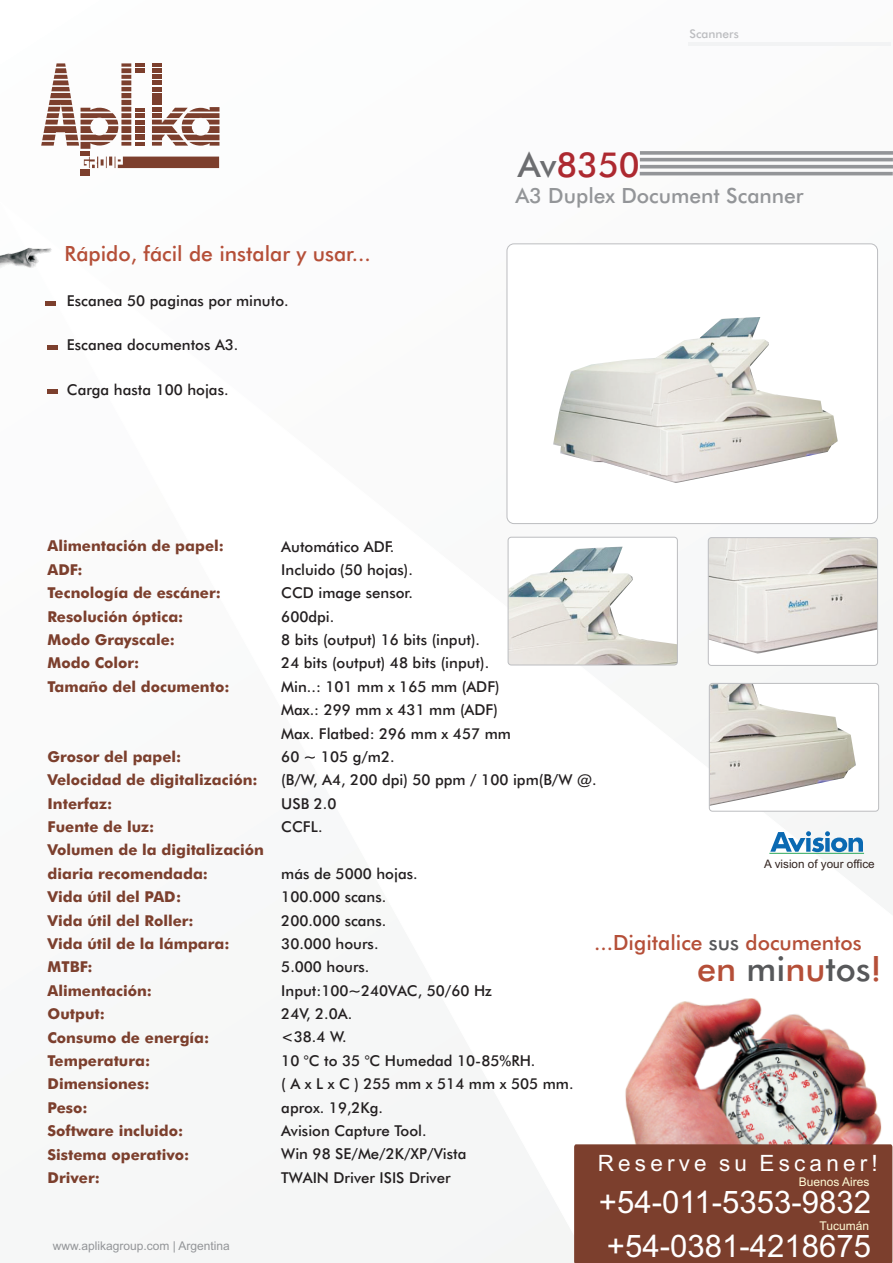
<style>
.page{position:relative;width:893px;height:1263px;background:#fff}
.page>*{position:absolute;margin:0;border:0;box-sizing:border-box;transform-origin:0 0}
.t1{font:500 34.5px "Futura BT";color:#ad2930}
.t2{font:500 34.2px "Futura BT";color:#b54f38}
.t3{font:31.2px "Arial";color:#fff}
.t4{font:22.5px "Arial";letter-spacing:.185em;color:#fff}
.t5{font:500 21px "Futura BT";color:#b54f38}
.t6{font:500 21px "Futura BT";color:#939598}
.t7{font:500 15px/23.4px "Futura BT";color:#231f20}
.t8{font:500 15px/23.4px "Futura BT";color:#7c3f2d}
.t9{font:12px "Arial";color:#939598}
.t10{font:12px "Arial";color:#fffbd6}
.t11{font:500 12px "Futura BT";color:#bcbdc0}
.t12{font:11.7px "Arial";color:#322420}
.s1{color:#6c6d70}
.s2{color:#57585a}
</style>
<div class="page">
<svg style="left:433px;top:243px;width:460px;height:1020px"></svg>
<img style="left:589px;top:962px;width:304px;height:236px">
<hr style="left:152px;top:63px;width:10px;height:4px;background:#7c3f2d">
<div style="left:152px;top:68px;width:10px;height:5px;background:#7c3f2d"></div>
<hr style="left:152px;top:75px;width:10px;height:4px;background:#7c3f2d">
<div style="left:152px;top:80px;width:10px;height:5px;background:#7c3f2d"></div>
<hr style="left:152px;top:87px;width:10px;height:4px;background:#7c3f2d">
<div style="left:152px;top:93px;width:10px;height:5px;background:#7c3f2d"></div>
<div style="left:152px;top:100px;width:10px;height:5px;background:#7c3f2d"></div>
<svg style="left:152px;top:107px;width:67px;height:39px"></svg>
<hr style="left:135px;top:63px;width:10px;height:4px;background:#7c3f2d">
<div style="left:135px;top:68px;width:10px;height:5px;background:#7c3f2d"></div>
<hr style="left:135px;top:108px;width:10px;height:4px;background:#7c3f2d">
<div style="left:135px;top:113px;width:10px;height:5px;background:#7c3f2d"></div>
<div style="left:135px;top:120px;width:10px;height:5px;background:#7c3f2d"></div>
<div style="left:135px;top:126px;width:10px;height:7px;background:#7c3f2d"></div>
<div style="left:135px;top:135px;width:10px;height:5px;background:#7c3f2d"></div>
<hr style="left:135px;top:142px;width:10px;height:4px;background:#7c3f2d">
<div style="left:81px;top:169px;width:9px;height:7px;background:#7c3f2d"></div>
<div style="left:81px;top:151px;width:9px;height:5px;background:#7c3f2d"></div>
<svg style="left:84px;top:157px;width:135px;height:11px"></svg>
<svg style="left:41px;top:63px;width:90px;height:86px"></svg>
<svg style="left:640px;top:151px;width:253px;height:24px"></svg>
<div style="left:45px;top:301px;width:11px;height:5px;background:#7c3f2d"></div>
<div style="left:47px;top:345px;width:11px;height:5px;background:#7c3f2d"></div>
<div style="left:47px;top:389px;width:11px;height:5px;background:#7c3f2d"></div>
<div style="left:508px;top:537px;width:169px;height:128px;background:#fff;border-radius:3px"></div>
<img style="left:508px;top:546px;width:168px;height:119px">
<div style="left:508px;top:537px;width:170px;height:128px;border:1px solid #bcbdc0;border-radius:3px"></div>
<div style="left:708px;top:538px;width:170px;height:127px;background:#fff;border-radius:3px"></div>
<img style="left:710px;top:539px;width:166px;height:115px">
<div style="left:708px;top:537px;width:170px;height:129px;border:1px solid #bcbdc0;border-radius:3px"></div>
<div style="left:709px;top:683px;width:170px;height:128px;background:#fff;border-radius:3px"></div>
<img style="left:709px;top:683px;width:147px;height:123px">
<div style="left:709px;top:683px;width:170px;height:129px;border:1px solid #bcbdc0;border-radius:3px"></div>
<img style="left:0;top:247px;width:52px;height:21px">
<svg style="left:770px;top:831px;width:93px;height:21px"></svg>
<hr style="left:769px;top:853px;width:95px;height:1px;background:#39ad65">
<hr style="left:689px;top:42px;width:202px;height:4px;background:#f2f3f4">
<img style="left:553px;top:317px;width:285px;height:166px">
<div style="left:574px;top:1144px;width:318px;height:119px;background:#7c3f2d"></div>
<p class="t11" style="left:689px;top:29px;width:51px">Scanners</p>
<h3 class="t5" style="left:65px;top:245px;width:308px">Rápido, fácil de instalar y usar...</h3>
<p class="t7" style="left:67px;top:290px;width:223px">Escanea 50 paginas por minuto.</p>
<p class="t7" style="left:67px;top:335px;width:173px">Escanea documentos A3.</p>
<p class="t7" style="left:67px;top:379px;width:163px">Carga hasta 100 hojas.</p>
<h1 class="t1" style="left:518px;top:150px;width:123px"><span class="s1">Av</span>8350</h1>
<h3 class="t6" style="left:515px;top:187px;width:290px">A3 Duplex Document Scanner</h3>
<p class="t8" style="left:48px;top:536px;width:183px">Alimentación de papel:<br>ADF:<br>Tecnología de escáner:<br>Resolución óptica:<br>Modo Grayscale:<br>Modo Color:<br>Tamaño del documento:</p>
<p class="t8" style="left:48px;top:746px;width:218px">Grosor del papel:<br>Velocidad de digitalización:<br>Interfaz:<br>Fuente de luz:<br>Volumen de la digitalización diaria recomendada:<br>Vida útil del PAD:<br>Vida útil del Roller:<br>Vida útil de la lámpara:<br>MTBF:<br>Alimentación:<br>Output:<br>Consumo de energía:<br>Temperatura:<br>Dimensiones:<br>Peso:<br>Software incluido:<br>Sistema operativo:<br>Driver:</p>
<p class="t9" style="left:53px;top:1241px;width:179px">www.aplikagroup.com | Argentina</p>
<p class="t7" style="left:281px;top:536px;width:317px">Automático ADF.<br>Incluido (50 hojas).<br>CCD image sensor.<br>600dpi.<br>8 bits (output) 16 bits (input).<br>24 bits (output) 48 bits (input).<br>Min..: 101 mm x 165 mm (ADF)<br>Max.: 299 mm x 431 mm (ADF)<br>Max. Flatbed: 296 mm x 457 mm<br>60 ~ 105 g/m2.<br>(B/W, A4, 200 dpi) 50 ppm / 100 ipm(B/W @.<br>USB 2.0<br>CCFL.</p>
<p class="t7" style="left:281px;top:863px;width:294px">más de 5000 hojas.<br>100.000 scans.<br>200.000 scans.<br>30.000 hours.<br>5.000 hours.<br>Input:100~240VAC, 50/60 Hz<br>24V, 2.0A.<br>&lt;38.4 W.<br>10 °C to 35 °C Humedad 10-85%RH.<br>( A x L x C ) 255 mm x 514 mm x 505 mm. aprox. 19,2Kg.<br>Avision Capture Tool.<br>Win 98 SE/Me/2K/XP/Vista<br>TWAIN Driver ISIS Driver</p>
<p class="t12" style="left:764px;top:860px;width:112px">A vision of your office</p>
<h3 class="t5" style="left:594px;top:934px;width:269px">...Digitalice <span class="s2">sus</span> documentos</h3>
<h2 class="t2" style="left:697px;top:955px;width:186px">en <span class="s2">mi</span>nu<span class="s2">tos</span>!</h2>
<h3 class="t4" style="left:598px;top:1154px;width:281px">Reserve su Escaner!</h3>
<p class="t10" style="left:799px;top:1177px;width:72px">Buenos Aires</p>
<p class="t10" style="left:820px;top:1221px;width:51px">Tucumán</p>
<h3 class="t3" style="left:599px;top:1190px;width:274px">+54-011-5353-9832</h3>
<h3 class="t3" style="left:607px;top:1234px;width:266px">+54-0381-4218675</h3>
</div>
